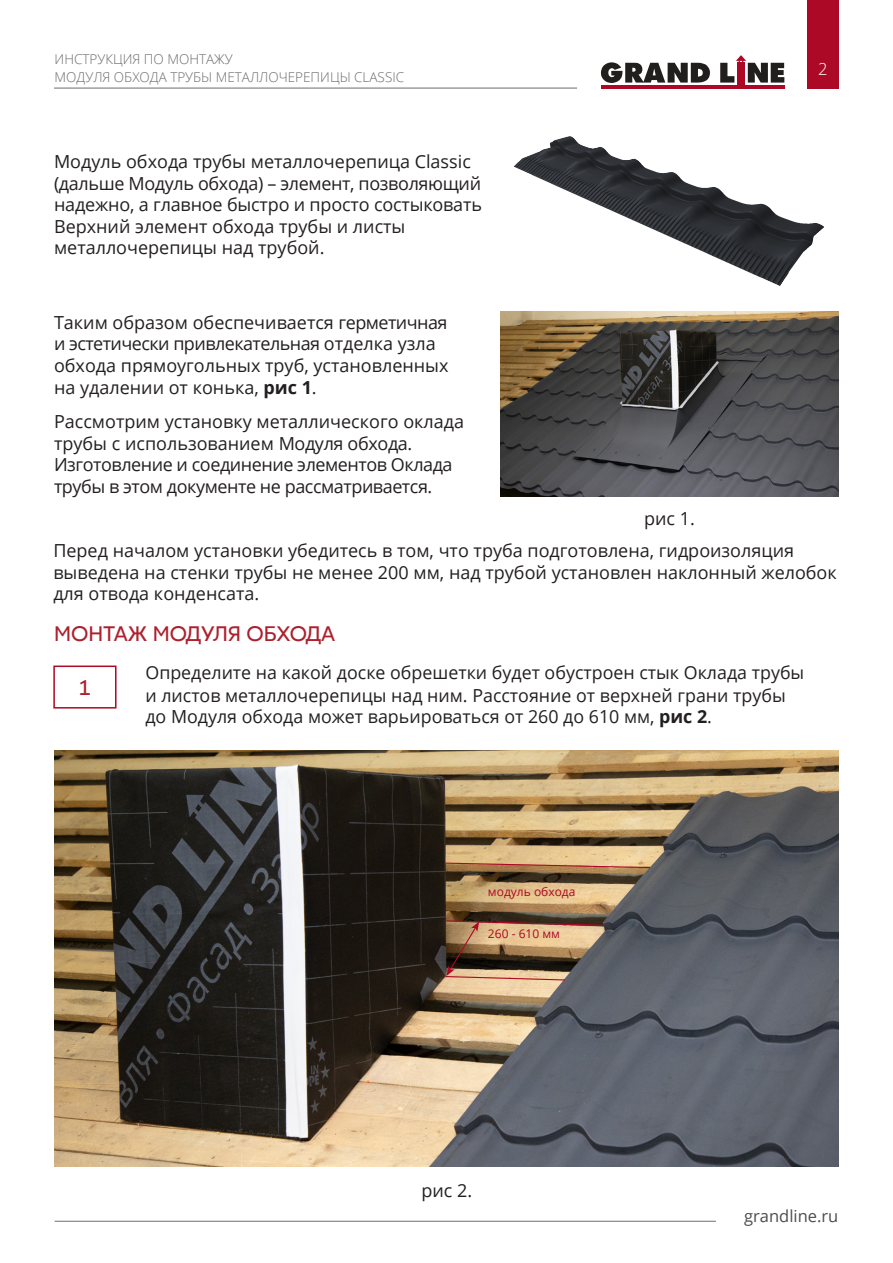
<style>
.page{position:relative;width:893px;height:1263px;background:#fff}
.page>*{position:absolute;margin:0;border:0;box-sizing:border-box;transform-origin:0 0}
.Заголовок{font:21px "Red Ring";color:#ac212d}
.Основной_текст{font:18px/21.6px "Open Sans";color:#231f20}
.Основной_текст-2{font:18px/21.6px "Open Sans";letter-spacing:-.025em;color:#231f20}
.t1{font:16.5px "Open Sans";color:#4b4c4d}
.t2{font:300 16.5px "Open Sans";color:#fff}
.t3{font:300 13.5px/18px "Open Sans";color:#6c6d70}
.Основной_текст-3{font:12px "Open Sans";color:#ac0926}
.s1{font-weight:700}
</style>
<div class="page">
<div style="left:807px;top:0;width:31px;height:88px;background:#ac0926"></div>
<div style="left:737px;top:63px;width:8px;height:24px;background:#ac0926"></div>
<hr style="left:601px;top:86px;width:183px;height:2px;background:#ac0926">
<svg style="left:601px;top:62px;width:109px;height:21px"></svg>
<svg style="left:720px;top:55px;width:64px;height:28px"></svg>
<hr style="left:54px;top:88px;width:523px;height:1px;background:#6c6d70">
<hr style="left:55px;top:1221px;width:661px;height:1px;background:#6c6d70">
<img style="left:500px;top:311px;width:339px;height:185px">
<div style="left:53px;top:665px;width:64px;height:43px;border:2px solid #ac0926"></div>
<img style="left:55px;top:750px;width:784px;height:417px">
<svg style="left:444px;top:862px;width:207px;height:7px"></svg>
<svg style="left:444px;top:920px;width:161px;height:61px;background:#967b60"></svg>
<img style="left:513px;top:136px;width:311px;height:150px">
<p class="t3" style="left:55px;top:49px;width:351px">ИНСТРУКЦИЯ ПО МОНТАЖУ<br>МОДУЛЯ ОБХОДА ТРУБЫ МЕТАЛЛОЧЕРЕПИЦЫ CLASSIC</p>
<p class="t2" style="left:818px;top:58px;width:11px">2</p>
<p class="Основной_текст" style="left:54px;top:150px;width:429px">Модуль обхода трубы металлочерепица Classic (дальше Модуль обхода) – элемент, позволяющий надежно, а главное быстро и просто состыковать Верхний элемент обхода трубы и листы</p>
<p class="Основной_текст" style="left:54px;top:236px;width:272px">металлочерепицы над трубой.</p>
<p class="Основной_текст" style="left:54px;top:311px;width:396px">Таким образом обеспечивается герметичная и эстетически привлекательная отделка узла обхода прямоугольных труб, установленных на удалении от конька, <span class="s1">рис 1</span>.</p>
<p class="Основной_текст-2" style="left:54px;top:410px;width:412px">Рассмотрим установку металлического оклада трубы с использованием Модуля обхода.<br>Изготовление и соединение элементов Оклада трубы в этом документе не рассматривается.</p>
<p class="Основной_текст" style="left:644px;top:507px;width:52px">рис 1.</p>
<p class="Основной_текст" style="left:53px;top:539px;width:785px">Перед началом установки убедитесь в том, что труба подготовлена, гидроизоляция выведена на стенки трубы не менее 200 мм, над трубой установлен наклонный желобок для отвода конденсата.</p>
<p class="Заголовок" style="left:54px;top:620px;width:283px">МОНТАЖ МОДУЛЯ ОБХОДА</p>
<p class="Основной_текст" style="left:145px;top:661px;width:660px">Определите на какой доске обрешетки будет обустроен стык Оклада трубы и листов металлочерепицы над ним. Расстояние от верхней грани трубы до Модуля обхода может варьироваться от 260 до 610 мм, <span class="s1">рис 2</span>.</p>
<p class="Заголовок" style="left:79px;top:674px;width:13px">1</p>
<p class="Основной_текст-3" style="left:488px;top:884px;width:89px">модуль обхода</p>
<p class="Основной_текст-3" style="left:488px;top:926px;width:74px">260 - 610 мм</p>
<p class="Основной_текст" style="left:421px;top:1179px;width:52px">рис 2.</p>
<p class="t1" style="left:744px;top:1204px;width:96px">grandline.ru</p>
</div>
